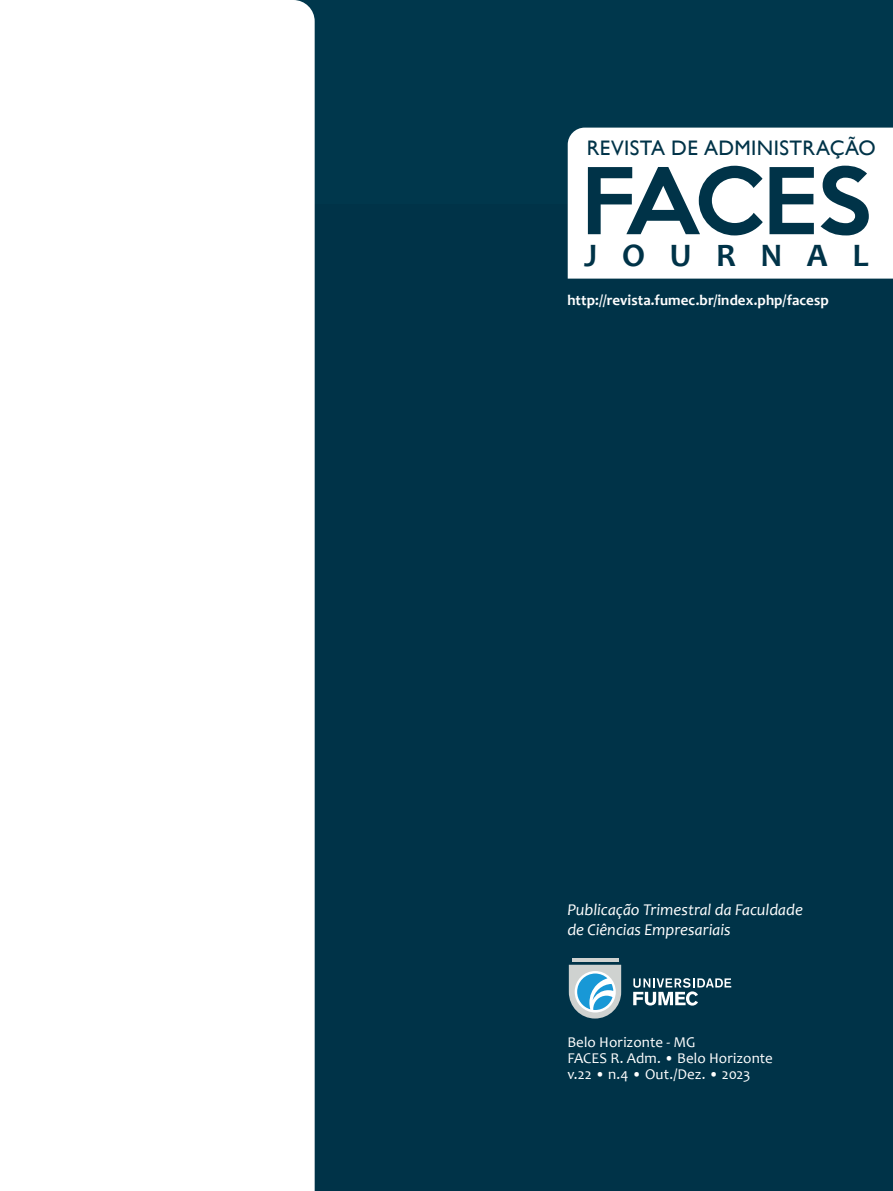
<style>
.page{position:relative;width:893px;height:1191px;background:#00374c}
.page>*{position:absolute;margin:0;border:0;box-sizing:border-box;transform-origin:0 0}
.t1{font:700 33px "Candara";letter-spacing:.745em;color:#003348}
.t2{font:21px "Gill Sans";letter-spacing:.015em;color:#003348}
.t3{font:italic 16.5px/19.8px "Candara";color:#fff}
.t4{font:15px/16.2px "Candara";letter-spacing:.005em;color:#fff}
.t5{font:700 15px "Candara";letter-spacing:.005em;color:#fff}
</style>
<div class="page">
<div style="left:0;top:204px;width:893px;height:987px;background:#003348"></div>
<div style="left:0;top:0;width:315px;height:1191px;background:#fff"></div>
<hr style="left:572px;top:958px;width:46px;height:3px;background:#cfd2d0">
<svg style="left:569px;top:964px;width:52px;height:54px;background:#90bacc"></svg>
<svg style="left:633px;top:978px;width:98px;height:27px"></svg>
<div style="left:568px;top:128px;width:325px;height:151px;background:#fff"></div>
<svg style="left:588px;top:166px;width:281px;height:69px"></svg>
<h2 class="t2" style="left:587px;top:136px;width:290px">REVISTA DE ADMINISTRAÇÃO</h2>
<h1 class="t1" style="left:584px;top:235px;width:286px">JOURNAL</h1>
<p class="t5" style="left:567px;top:290px;width:263px">http://revista.fumec.br/index.php/facesp</p>
<p class="t3" style="left:567px;top:900px;width:237px">Publicação Trimestral da Faculdade de Ciências Empresariais</p>
<p class="t4" style="left:567px;top:1033px;width:207px">Belo Horizonte - MG<br>FACES R. Adm. • Belo Horizonte v.22 • n.4 • Out./Dez. • 2023</p>
</div>
